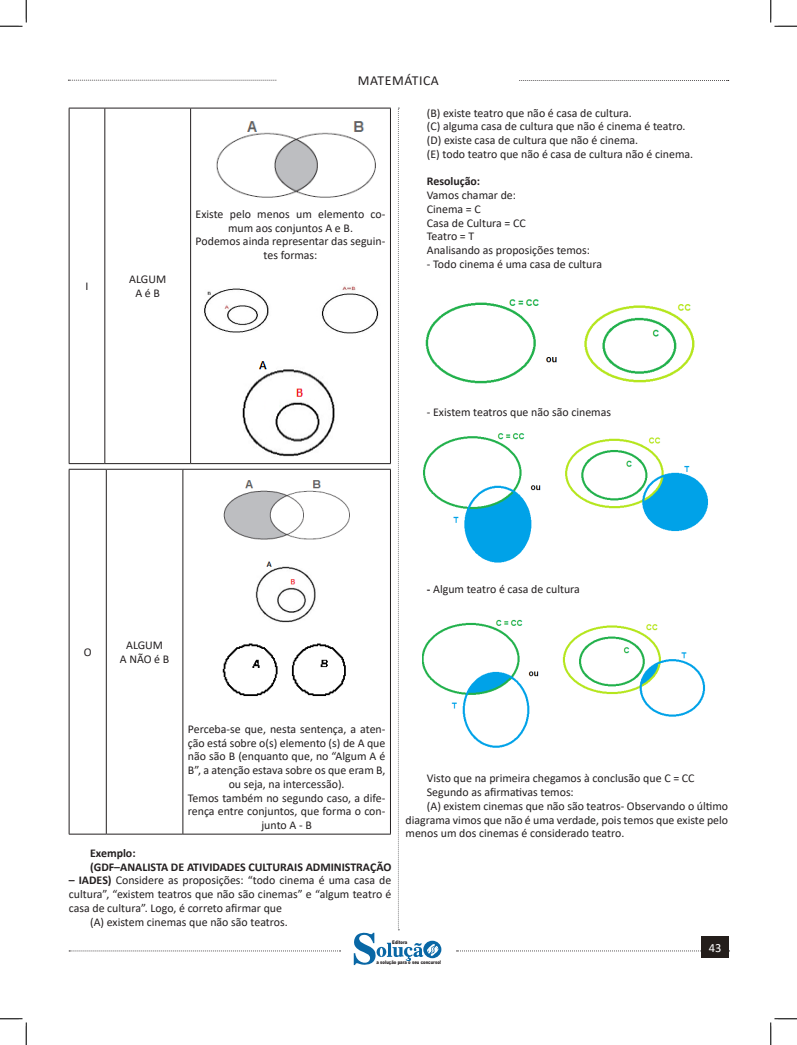
<style>
.page{position:relative;width:797px;height:1045px;background:#fff}
.page>*{position:absolute;margin:0;border:0;box-sizing:border-box;transform-origin:0 0}
.t1{font:13.75px "Calibri";letter-spacing:.04em;color:#231f20}
.t2{font:12.5px "Calibri";color:#fff}
.t3{font:11.88px/13.8px "Calibri";color:#231f20;text-align:center}
.TITULO_DE_ASSUNTO__CORPO{font:700 11.88px "Calibri";color:#231f20}
.t4{font:900 5px "Arial";color:#231f20;scale:.76 1}
.s1{font-weight:700}
</style>
<div class="page">
<svg style="left:69px;top:950px;width:271px;height:1px"></svg>
<svg style="left:68px;top:80px;width:209px;height:1px"></svg>
<svg style="left:519px;top:80px;width:209px;height:1px"></svg>
<svg style="left:456px;top:950px;width:245px;height:1px"></svg>
<div style="left:701px;top:936px;width:28px;height:22px;background:#241e1b"></div>
<svg style="left:354px;top:108px;width:87px;height:857px"></svg>
<hr style="left:69px;top:108px;width:1px;height:355px;background:#231f20">
<hr style="left:69px;top:108px;width:36px;height:1px;background:#231f20">
<hr style="left:69px;top:463px;width:36px;height:1px;background:#231f20">
<hr style="left:104px;top:108px;width:1px;height:355px;background:#231f20">
<hr style="left:105px;top:108px;width:86px;height:1px;background:#231f20">
<hr style="left:105px;top:463px;width:86px;height:1px;background:#231f20">
<hr style="left:190px;top:108px;width:1px;height:355px;background:#231f20">
<hr style="left:390px;top:108px;width:1px;height:355px;background:#231f20">
<hr style="left:191px;top:108px;width:200px;height:1px;background:#231f20">
<hr style="left:191px;top:463px;width:200px;height:1px;background:#231f20">
<img style="left:216px;top:113px;width:165px;height:91px">
<img style="left:204px;top:275px;width:178px;height:66px">
<img style="left:242px;top:361px;width:93px;height:96px">
<hr style="left:69px;top:469px;width:1px;height:365px;background:#231f20">
<hr style="left:69px;top:469px;width:37px;height:1px;background:#231f20">
<hr style="left:69px;top:834px;width:37px;height:1px;background:#231f20">
<hr style="left:106px;top:469px;width:1px;height:365px;background:#231f20">
<hr style="left:106px;top:469px;width:77px;height:1px;background:#231f20">
<hr style="left:106px;top:834px;width:77px;height:1px;background:#231f20">
<hr style="left:182px;top:469px;width:1px;height:365px;background:#231f20">
<hr style="left:390px;top:469px;width:1px;height:365px;background:#231f20">
<hr style="left:183px;top:469px;width:208px;height:1px;background:#231f20">
<hr style="left:183px;top:834px;width:208px;height:1px;background:#231f20">
<img style="left:223px;top:474px;width:133px;height:69px">
<img style="left:255px;top:561px;width:61px;height:62px">
<img style="left:222px;top:643px;width:124px;height:54px">
<img style="left:421px;top:284px;width:274px;height:104px">
<img style="left:420px;top:432px;width:288px;height:133px">
<img style="left:423px;top:609px;width:283px;height:145px">
<svg style="left:0;top:0;width:27px;height:27px"></svg>
<svg style="left:0;top:1018px;width:27px;height:27px"></svg>
<svg style="left:770px;top:0;width:27px;height:27px"></svg>
<svg style="left:770px;top:1018px;width:27px;height:27px"></svg>
<p class="t1" style="left:358px;top:71px;width:82px">MATEMÁTICA</p>
<p class="t3" style="left:85px;top:279px;width:4px">I</p>
<p class="t3" style="left:129px;top:272px;width:38px">ALGUM</p>
<p class="t3" style="left:135px;top:286px;width:26px">A é B</p>
<p class="t3" style="left:196px;top:207px;width:191px">Existe pelo menos um elemento co&shy;mum aos conjuntos A e B.</p>
<p class="t3" style="left:196px;top:234px;width:191px">Podemos ainda representar das seguin&shy;tes formas:</p>
<p class="t3" style="left:427px;top:106px;width:206px">(B) existe teatro que não é casa de cultura.</p>
<p class="t3" style="left:427px;top:119px;width:260px">(C) alguma casa de cultura que não é cinema é teatro.</p>
<p class="t3" style="left:427px;top:133px;width:213px">(D) existe casa de cultura que não é cinema.</p>
<p class="t3" style="left:427px;top:147px;width:268px">(E) todo teatro que não é casa de cultura não é cinema.</p>
<p class="TITULO_DE_ASSUNTO__CORPO" style="left:427px;top:173px;width:55px">Resolução:</p>
<p class="t3" style="left:427px;top:188px;width:91px">Vamos chamar de:</p>
<p class="t3" style="left:427px;top:202px;width:55px">Cinema = C</p>
<p class="t3" style="left:427px;top:216px;width:100px">Casa de Cultura = CC</p>
<p class="t3" style="left:427px;top:229px;width:49px">Teatro = T</p>
<p class="t3" style="left:427px;top:243px;width:165px">Analisando as proposições temos:</p>
<p class="t3" style="left:427px;top:257px;width:177px">- Todo cinema é uma casa de cultura</p>
<p class="t3" style="left:427px;top:405px;width:186px">- Existem teatros que não são cinemas</p>
<p class="t3" style="left:84px;top:645px;width:9px">O</p>
<p class="t3" style="left:126px;top:638px;width:38px">ALGUM</p>
<p class="t3" style="left:120px;top:652px;width:51px">A NÃO é B</p>
<p class="t3" style="left:427px;top:581px;width:154px"><span class="s1">-</span> Algum teatro é casa de cultura</p>
<p class="t3" style="left:188px;top:721px;width:199px">Perceba-se que, nesta sentença, a aten&shy;ção está sobre o(s) elemento (s) de A que não são B (enquanto que, no “Algum A é B”, a atenção estava sobre os que eram B, ou seja, na intercessão).</p>
<p class="t3" style="left:188px;top:790px;width:199px">Temos também no segundo caso, a dife&shy;rença entre conjuntos, que forma o con&shy;junto A - B</p>
<p class="TITULO_DE_ASSUNTO__CORPO" style="left:90px;top:844px;width:47px">Exemplo:</p>
<p class="TITULO_DE_ASSUNTO__CORPO" style="left:90px;top:858px;width:303px">(GDF–ANALISTA DE ATIVIDADES CULTURAIS ADMINISTRAÇÃO</p>
<p class="t3" style="left:69px;top:873px;width:324px;text-align:justify"><span class="s1">– IADES)</span> Considere as proposições: “todo cinema é uma casa de cultura”, “existem teatros que não são cinemas” e “algum teatro é casa de cultura”. Logo, é correto afirmar que</p>
<p class="t3" style="left:90px;top:914px;width:199px">(A) existem cinemas que não são teatros.</p>
<p class="t3" style="left:427px;top:771px;width:269px">Visto que na primeira chegamos à conclusão que C = CC</p>
<p class="t3" style="left:427px;top:785px;width:148px">Segundo as afirmativas temos:</p>
<p class="t3" style="left:405px;top:798px;width:324px;text-align:justify;text-indent:21px">(A) existem cinemas que não são teatros- Observando o último diagrama vimos que não é uma verdade, pois temos que existe pelo menos um dos cinemas é considerado teatro.</p>
<p class="t4" style="left:392px;top:939px;width:21px">Editora</p>
<p class="t4" style="left:376px;top:959px;width:86px">a solução para o seu concurso!</p>
<p class="t2" style="left:709px;top:939px;width:14px">43</p>
</div>
